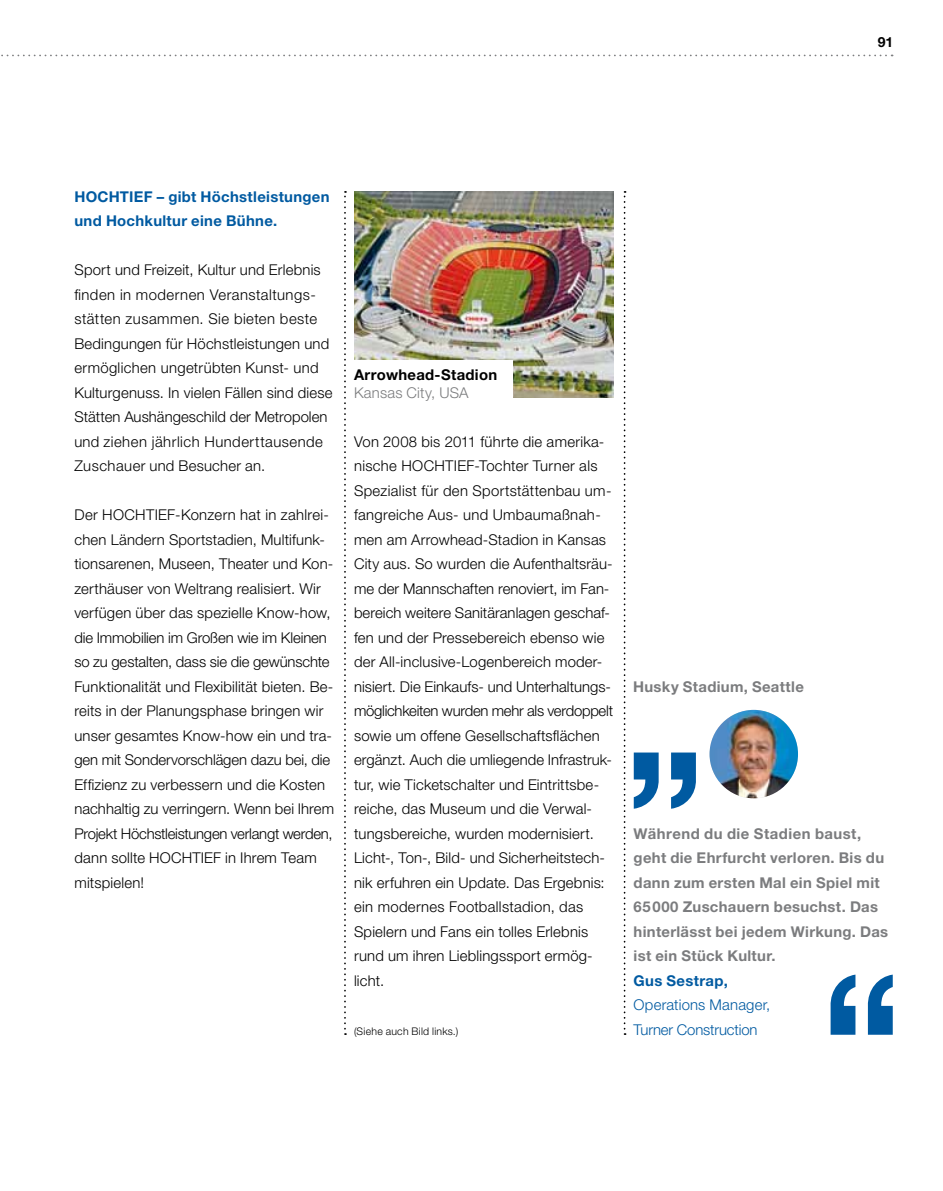
<style>
.page{position:relative;width:943px;height:1191px;background:#fff}
.page>*{position:absolute;margin:0;border:0;box-sizing:border-box;transform-origin:0 0}
.t1{font:700 187.25px "Helvetica Neue LT Pro";color:#005aa1;scale:.93 1}
.t2{font:700 175px "Helvetica Neue LT Pro";color:#005aa1}
.t3{font:300 14.88px/24.5px "Helvetica Neue LT Pro";letter-spacing:.015em;color:#000}
.t4{font:700 14.88px/24.5px "Helvetica Neue LT Pro";letter-spacing:.02em;color:#7b7c7e}
.t5{font:700 14.88px/24.5px "Helvetica Neue LT Pro";letter-spacing:.02em;color:#005aa1}
.t6{font:300 14.88px/24.5px "Helvetica Neue LT Pro";color:#005aa1}
.t7{font:700 14.88px "Helvetica Neue LT Pro";letter-spacing:.02em;color:#000}
.t8{font:300 14.88px "Helvetica Neue LT Pro";letter-spacing:.015em;color:#7b7c7e}
.t9{font:700 14px "Helvetica Neue LT Pro";color:#000}
.t10{font:300 10.5px "Helvetica Neue LT Pro";letter-spacing:.025em;color:#000}
</style>
<div class="page">
<svg style="left:1px;top:55px;width:891px;height:1px"></svg>
<svg style="left:623px;top:191px;width:2px;height:844px"></svg>
<svg style="left:344px;top:191px;width:2px;height:844px"></svg>
<img style="left:709px;top:710px;width:89px;height:88px;border-radius:44px">
<img style="left:354px;top:191px;width:259px;height:207px">
<div style="left:349px;top:360px;width:164px;height:58px;background:#fff"></div>
<p class="t9" style="left:877px;top:33px;width:17px">91</p>
<p class="t5" style="left:74px;top:184px;width:257px">HOCHTIEF – gibt Höchstleistungen und Hochkultur eine Bühne.</p>
<p class="t3" style="left:74px;top:257px;width:259px">Sport und Freizeit, Kultur und Erlebnis finden in modernen Veranstaltungs&shy;stätten zusammen. Sie bieten beste Bedingungen für Höchstleistungen und ermöglichen ungetrübten Kunst- und Kulturgenuss. In vielen Fällen sind diese Stätten Aushängeschild der Metropolen und ziehen jährlich Hunderttausende Zuschauer und Besucher an.</p>
<p class="t3" style="left:74px;top:502px;width:261px">Der HOCHTIEF-Konzern hat in zahlrei&shy;chen Ländern Sportstadien, Multifunk&shy;tionsarenen, Museen, Theater und Kon&shy;zerthäuser von Weltrang realisiert. Wir verfügen über das spezielle Know-how, die Immobilien im Großen wie im Kleinen so zu gestalten, dass sie die gewünschte Funktionalität und Flexibilität bieten. Be&shy;reits in der Planungsphase bringen wir unser gesamtes Know-how ein und tra&shy;gen mit Sondervorschlägen dazu bei, die Effizienz zu verbessern und die Kosten nachhaltig zu verringern. Wenn bei Ihrem Projekt Höchstleistungen verlangt werden, dann sollte HOCHTIEF in Ihrem Team mitspielen!</p>
<p class="t7" style="left:354px;top:365px;width:145px">Arrowhead-Stadion</p>
<p class="t8" style="left:354px;top:383px;width:116px">Kansas City, USA</p>
<p class="t3" style="left:354px;top:429px;width:260px">Von 2008 bis 2011 führte die amerika&shy;nische HOCHTIEF-Tochter Turner als Spezialist für den Sportstättenbau um&shy;fangreiche Aus- und Umbaumaßnah&shy;men am Arrowhead-Stadion in Kansas City aus. So wurden die Aufenthaltsräu&shy;me der Mannschaften renoviert, im Fan&shy;bereich weitere Sanitäranlagen geschaf&shy;fen und der Pressebereich ebenso wie der All-inclusive-Logenbereich moder&shy;nisiert. Die Einkaufs- und Unterhaltungs&shy;möglichkeiten wurden mehr als verdoppelt sowie um offene Gesellschaftsflächen ergänzt. Auch die umliegende Infrastruk&shy;tur, wie Ticketschalter und Eintrittsbe&shy;reiche, das Museum und die Verwal&shy;tungsbereiche, wurden modernisiert.<br>Licht-, Ton-, Bild- und Sicherheitstech&shy;nik erfuhren ein Update. Das Ergebnis: ein modernes Footballstadion, das Spielern und Fans ein tolles Erlebnis rund um ihren Lieblingssport ermög&shy;licht.</p>
<p class="t10" style="left:354px;top:1024px;width:106px">(Siehe auch Bild links.)</p>
<p class="t4" style="left:633px;top:674px;width:172px">Husky Stadium, Seattle</p>
<h2 class="t2" style="left:624px;top:606px;width:83px">„</h2>
<p class="t4" style="left:633px;top:821px;width:256px">Während du die Stadien baust, geht die Ehrfurcht verloren. Bis du dann zum ersten Mal ein Spiel mit<br>65000 Zuschauern besuchst. Das hinterlässt bei jedem Wirkung. Das ist ein Stück Kultur.</p>
<p class="t5" style="left:633px;top:968px;width:96px">Gus Sestrap,</p>
<p class="t6" style="left:633px;top:992px;width:138px">Operations Manager,<br>Turner Construction</p>
<h1 class="t1" style="left:821px;top:923px;width:89px">“</h1>
</div>
